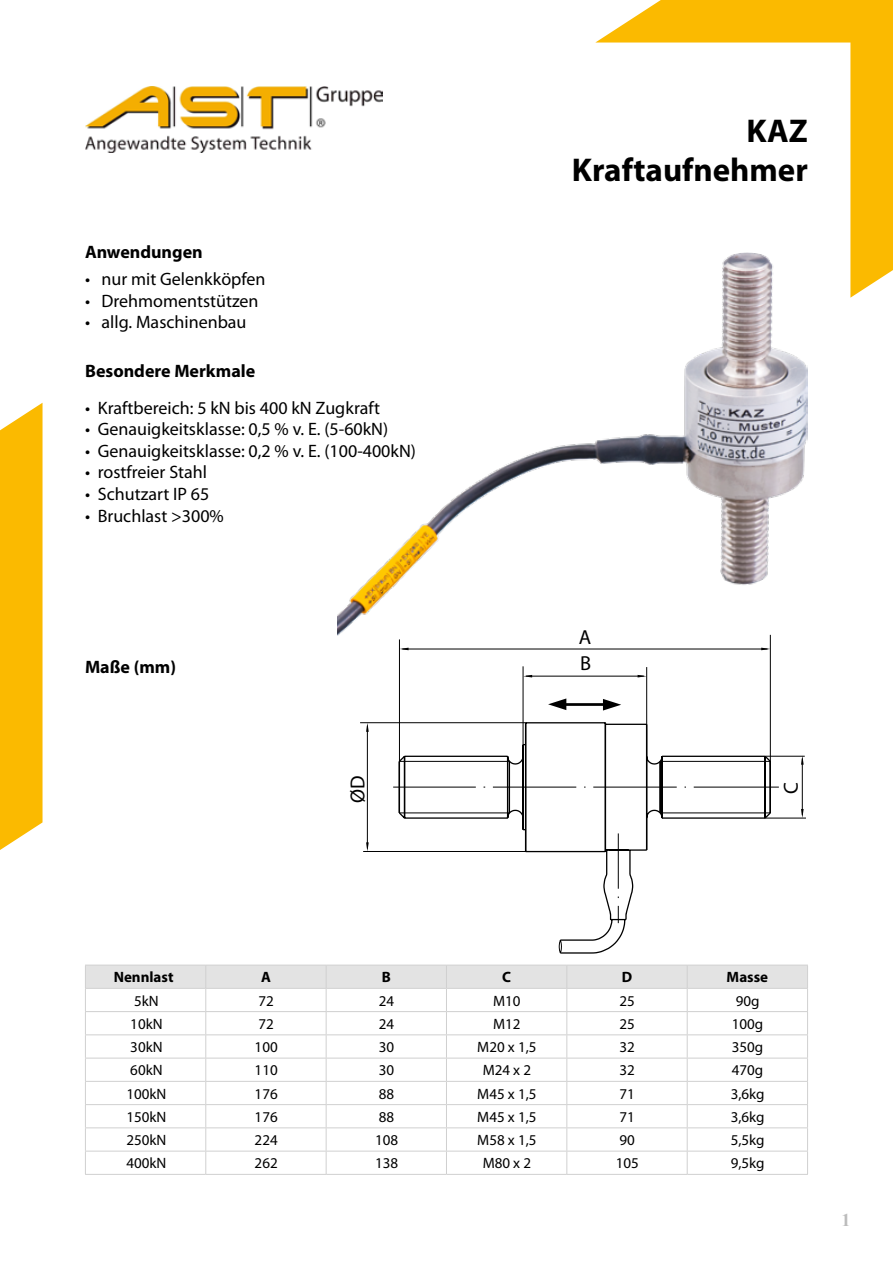
<style>
.page{position:relative;width:893px;height:1263px;background:#fff}
.page>*{position:absolute;margin:0;border:0;box-sizing:border-box;transform-origin:0 0}
.t1{font:700 33px/39.6px "Myriad Pro";color:#000;text-align:right}
.t2{font:20.25px/25.8px "Myriad Pro";color:#000}
.t3{font:18px "Myriad Pro";color:#000}
.t4{font:700 18px "Myriad Pro";color:#000}
.t5{font:700 18px "Times New Roman";color:#bcbcbc}
.t6{font:15px "Myriad Pro";color:#000}
.t7{font:700 15px "Myriad Pro";color:#000}
</style>
<div class="page">
<svg style="left:398px;top:721px;width:372px;height:132px"></svg>
<hr style="left:399px;top:812px;width:110px;height:1px;background:#000">
<hr style="left:399px;top:761px;width:110px;height:1px;background:#000">
<hr style="left:509px;top:761px;width:1px;height:52px;background:#000">
<svg style="left:558px;top:755px;width:248px;height:199px"></svg>
<svg style="left:801px;top:756px;width:3px;height:9px"></svg>
<svg style="left:801px;top:809px;width:3px;height:9px"></svg>
<hr style="left:618px;top:833px;width:1px;height:56px;background:#000">
<svg style="left:618px;top:906px;width:1px;height:17px"></svg>
<hr style="left:393px;top:787px;width:83px;height:1px;background:#000">
<hr style="left:493px;top:787px;width:83px;height:1px;background:#000">
<hr style="left:593px;top:787px;width:84px;height:1px;background:#000">
<hr style="left:694px;top:787px;width:85px;height:1px;background:#000">
<hr style="left:363px;top:851px;width:163px;height:1px;background:#000">
<hr style="left:360px;top:722px;width:166px;height:1px;background:#000">
<hr style="left:367px;top:726px;width:1px;height:122px;background:#000">
<svg style="left:366px;top:723px;width:3px;height:9px"></svg>
<svg style="left:366px;top:842px;width:3px;height:9px"></svg>
<hr style="left:523px;top:666px;width:1px;height:79px;background:#000">
<hr style="left:646px;top:667px;width:1px;height:57px;background:#000">
<hr style="left:526px;top:676px;width:118px;height:1px;background:#000">
<svg style="left:638px;top:675px;width:9px;height:2px"></svg>
<svg style="left:523px;top:675px;width:9px;height:2px"></svg>
<hr style="left:770px;top:635px;width:1px;height:130px;background:#000">
<hr style="left:399px;top:639px;width:1px;height:122px;background:#000">
<hr style="left:402px;top:649px;width:365px;height:1px;background:#000">
<svg style="left:400px;top:648px;width:9px;height:2px"></svg>
<svg style="left:761px;top:648px;width:9px;height:2px"></svg>
<svg style="left:603px;top:699px;width:18px;height:11px"></svg>
<hr style="left:561px;top:703px;width:51px;height:3px;background:#000">
<svg style="left:548px;top:698px;width:18px;height:12px"></svg>
<img style="left:338px;top:298px;width:470px;height:337px">
<svg style="left:85px;top:965px;width:723px;height:209px"></svg>
<hr style="left:85px;top:1174px;width:121px;height:1px;background:#d0d0d0">
<hr style="left:206px;top:1174px;width:120px;height:1px;background:#d0d0d0">
<hr style="left:326px;top:1174px;width:120px;height:1px;background:#d0d0d0">
<hr style="left:446px;top:1174px;width:121px;height:1px;background:#d0d0d0">
<hr style="left:567px;top:1174px;width:120px;height:1px;background:#d0d0d0">
<hr style="left:687px;top:1174px;width:121px;height:1px;background:#d0d0d0">
<svg style="left:0;top:403px;width:43px;height:447px;background:#fbbe12"></svg>
<svg style="left:595px;top:0;width:298px;height:298px"></svg>
<img style="left:85px;top:86px;width:298px;height:67px">
<p class="t4" style="left:85px;top:240px;width:119px">Anwendungen</p>
<p class="t3" style="left:85px;top:268px;width:182px">• nur mit Gelenkköpfen</p>
<p class="t3" style="left:85px;top:289px;width:175px">• Drehmomentstützen</p>
<p class="t3" style="left:85px;top:311px;width:163px">• allg. Maschinenbau</p>
<p class="t4" style="left:85px;top:359px;width:172px">Besondere Merkmale</p>
<p class="t3" style="left:85px;top:396px;width:296px">• Kraftbereich: 5 kN bis 400 kN Zugkraft</p>
<p class="t3" style="left:85px;top:418px;width:305px">• Genauigkeitsklasse: 0,5 % v. E. (5-60kN)</p>
<p class="t3" style="left:85px;top:440px;width:332px">• Genauigkeitsklasse: 0,2 % v. E. (100-400kN)</p>
<p class="t3" style="left:85px;top:461px;width:123px">• rostfreier Stahl</p>
<p class="t3" style="left:85px;top:483px;width:126px">• Schutzart IP 65</p>
<p class="t3" style="left:85px;top:504px;width:140px">• Bruchlast &gt;300%</p>
<p class="t4" style="left:85px;top:655px;width:92px">Maße (mm)</p>
<p class="t2" style="left:344px;top:803px;width:29px;rotate:-90deg">ØD</p>
<h1 class="t1" style="left:572px;top:110px;width:238px">KAZ<br>Kraftaufnehmer</h1>
<p class="t2" style="left:579px;top:624px;width:14px">A<br>B</p>
<p class="t2" style="left:778px;top:794px;width:13px;rotate:-90deg">C</p>
<p class="t7" style="left:114px;top:967px;width:61px">Nennlast</p>
<p class="t7" style="left:261px;top:967px;width:11px">A</p>
<p class="t7" style="left:382px;top:967px;width:11px">B</p>
<p class="t7" style="left:502px;top:967px;width:10px">C</p>
<p class="t7" style="left:622px;top:967px;width:12px">D</p>
<p class="t7" style="left:727px;top:967px;width:43px">Masse</p>
<p class="t6" style="left:134px;top:991px;width:26px">5kN</p>
<p class="t6" style="left:258px;top:991px;width:17px">72</p>
<p class="t6" style="left:379px;top:991px;width:17px">24</p>
<p class="t6" style="left:493px;top:991px;width:29px">M10</p>
<p class="t6" style="left:620px;top:991px;width:17px">25</p>
<p class="t6" style="left:736px;top:991px;width:25px">90g</p>
<p class="t6" style="left:130px;top:1014px;width:34px">10kN</p>
<p class="t6" style="left:258px;top:1014px;width:17px">72</p>
<p class="t6" style="left:379px;top:1014px;width:17px">24</p>
<p class="t6" style="left:493px;top:1014px;width:29px">M12</p>
<p class="t6" style="left:620px;top:1014px;width:17px">25</p>
<p class="t6" style="left:732px;top:1014px;width:33px">100g</p>
<p class="t6" style="left:130px;top:1038px;width:34px">30kN</p>
<p class="t6" style="left:255px;top:1038px;width:25px">100</p>
<p class="t6" style="left:379px;top:1038px;width:17px">30</p>
<p class="t6" style="left:477px;top:1038px;width:61px">M20 x 1,5</p>
<p class="t6" style="left:620px;top:1038px;width:17px">32</p>
<p class="t6" style="left:732px;top:1038px;width:33px">350g</p>
<p class="t6" style="left:130px;top:1061px;width:34px">60kN</p>
<p class="t6" style="left:255px;top:1061px;width:25px">110</p>
<p class="t6" style="left:379px;top:1061px;width:17px">30</p>
<p class="t6" style="left:483px;top:1061px;width:50px">M24 x 2</p>
<p class="t6" style="left:620px;top:1061px;width:17px">32</p>
<p class="t6" style="left:732px;top:1061px;width:33px">470g</p>
<p class="t6" style="left:126px;top:1084px;width:41px">100kN</p>
<p class="t6" style="left:255px;top:1084px;width:25px">176</p>
<p class="t6" style="left:379px;top:1084px;width:17px">88</p>
<p class="t6" style="left:477px;top:1084px;width:61px">M45 x 1,5</p>
<p class="t6" style="left:620px;top:1084px;width:17px">71</p>
<p class="t6" style="left:731px;top:1084px;width:35px">3,6kg</p>
<p class="t6" style="left:126px;top:1107px;width:41px">150kN</p>
<p class="t6" style="left:255px;top:1107px;width:25px">176</p>
<p class="t6" style="left:379px;top:1107px;width:17px">88</p>
<p class="t6" style="left:477px;top:1107px;width:61px">M45 x 1,5</p>
<p class="t6" style="left:620px;top:1107px;width:17px">71</p>
<p class="t6" style="left:731px;top:1107px;width:35px">3,6kg</p>
<p class="t6" style="left:126px;top:1131px;width:41px">250kN</p>
<p class="t6" style="left:255px;top:1131px;width:25px">224</p>
<p class="t6" style="left:375px;top:1131px;width:25px">108</p>
<p class="t6" style="left:477px;top:1131px;width:61px">M58 x 1,5</p>
<p class="t6" style="left:620px;top:1131px;width:17px">90</p>
<p class="t6" style="left:731px;top:1131px;width:35px">5,5kg</p>
<p class="t6" style="left:126px;top:1154px;width:41px">400kN</p>
<p class="t6" style="left:255px;top:1154px;width:25px">262</p>
<p class="t6" style="left:375px;top:1154px;width:25px">138</p>
<p class="t6" style="left:483px;top:1154px;width:50px">M80 x 2</p>
<p class="t6" style="left:616px;top:1154px;width:25px">105</p>
<p class="t6" style="left:731px;top:1154px;width:35px">9,5kg</p>
<p class="t5" style="left:841px;top:1207px;width:10px">1</p>
</div>
